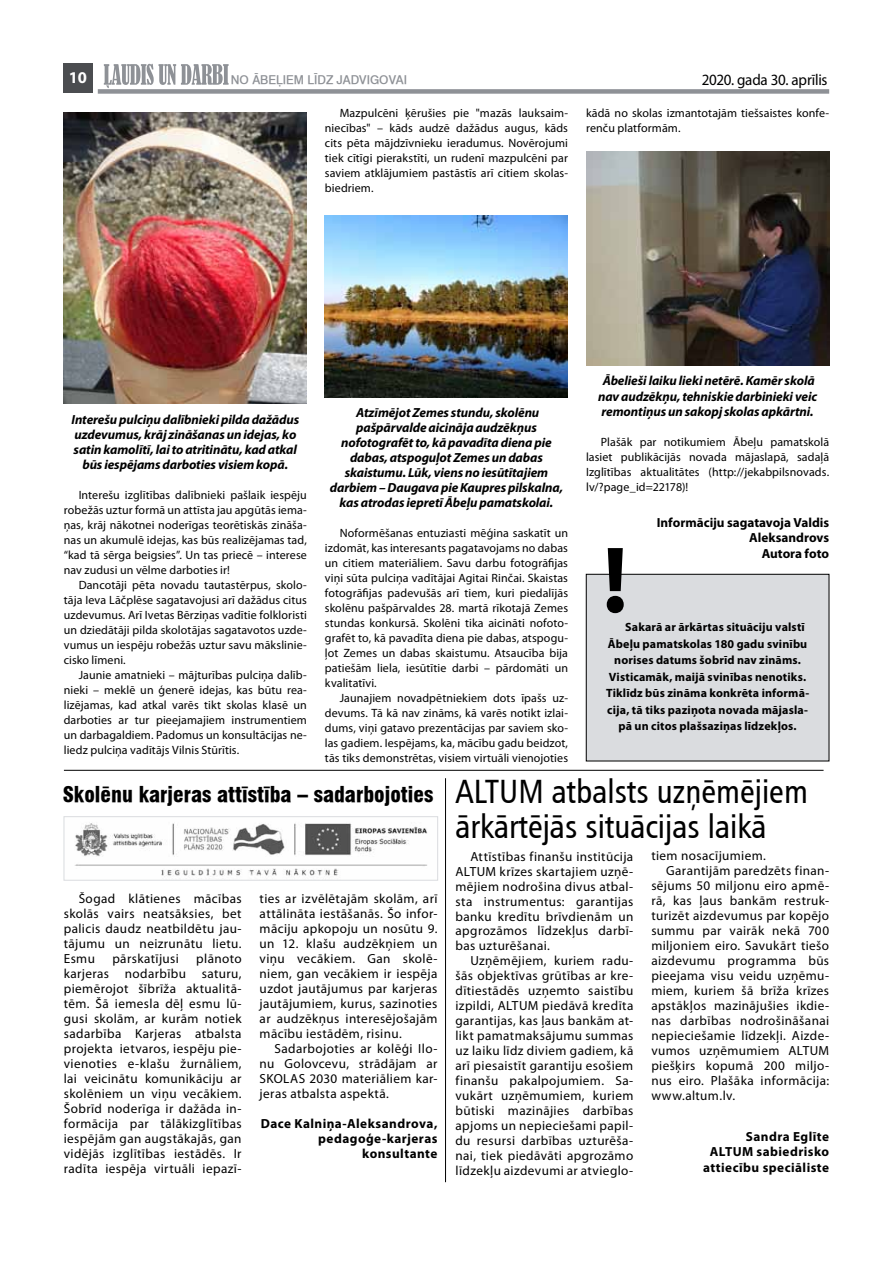
<style>
.page{position:relative;width:893px;height:1263px;background:#fff}
.page>*{position:absolute;margin:0;border:0;box-sizing:border-box;transform-origin:0 0}
.t1{font:33px/34.5px "Humanist 777 TL Roman Condensed B";color:#000}
.t2{font:900 condensed 21px "Swiss 721 TL";letter-spacing:-.015em;color:#000}
.t3{font:700 16.5px "Myriad Pro";color:#fff}
.t4{font:15.75px "Myriad Pro";letter-spacing:-.015em;color:#000;scale:.95 1}
.t5{font:13.2px/15px "Myriad Pro";letter-spacing:.03em;color:#000;text-align:justify}
.t6{font:italic 700 13.2px/15px "Myriad Pro";letter-spacing:-.01em;color:#000;text-align:center}
.t7{font:700 13.2px/15.8px "Myriad Pro";letter-spacing:.03em;color:#000;text-align:right}
.t8{font:700 13.2px/15.8px "Myriad Pro";color:#000;text-align:right}
.t9{font:12px/15px "Myriad Pro";letter-spacing:.005em;color:#000;text-align:justify}
.t10{font:700 12px "Myriad Pro";letter-spacing:.01em;color:#000}
.t11{font:500 12px "Swiss 721 TL";color:#8e9196}
</style>
<div class="page">
<div style="left:98px;top:89px;width:731px;height:5px;background:#8e9196"></div>
<div style="left:64px;top:64px;width:29px;height:29px;background:#4b4d50"></div>
<svg style="left:104px;top:64px;width:125px;height:24px"></svg>
<img style="left:64px;top:112px;width:243px;height:292px">
<img style="left:325px;top:215px;width:243px;height:183px">
<img style="left:586px;top:151px;width:243px;height:214px">
<div style="left:586px;top:574px;width:243px;height:187px;background:#dadcdf"></div>
<div style="left:586px;top:574px;width:243px;height:187px;border:1px solid #000"></div>
<img style="left:74px;top:823px;width:353px;height:53px">
<div style="left:64px;top:816px;width:374px;height:64px;border:1px solid #dadcdf"></div>
<svg style="left:607px;top:548px;width:17px;height:65px"></svg>
<hr style="left:64px;top:770px;width:760px;height:1px;background:#000">
<hr style="left:445px;top:778px;width:1px;height:404px;background:#000">
<p class="t3" style="left:69px;top:67px;width:20px">10</p>
<p class="t11" style="left:231px;top:73px;width:178px">NO ĀBEĻIEM LĪDZ JADVIGOVAI</p>
<p class="t4" style="left:702px;top:70px;width:134px">2020. gada 30. aprīlis</p>
<p class="t9" style="left:325px;top:105px;width:245px;text-indent:15px">Mazpulcēni ķērušies pie "mazās lauksaim&shy;niecības" – kāds audzē dažādus augus, kāds cits pēta mājdzīvnieku ieradumus. Novērojumi tiek cītīgi pierakstīti, un rudenī mazpulcēni par saviem atklājumiem pastāstīs arī citiem skolas&shy;biedriem.</p>
<p class="t9" style="left:586px;top:105px;width:245px">kādā no skolas izmantotajām tiešsaistes konfe&shy;renču platformām.</p>
<p class="t6" style="left:71px;top:411px;width:229px">Interešu pulciņu dalībnieki pilda dažādus uzdevumus, krāj zināšanas un idejas, ko satin kamolītī, lai to atritinātu, kad atkal būs iespējams darboties visiem kopā.</p>
<p class="t9" style="left:64px;top:487px;width:245px;text-indent:15px">Interešu izglītības dalībnieki pašlaik iespēju robežās uztur formā un attīsta jau apgūtās iema&shy;ņas, krāj nākotnei noderīgas teorētiskās zināša&shy;nas un akumulē idejas, kas būs realizējamas tad, “kad tā sērga beigsies”. Un tas priecē – interese nav zudusi un vēlme darboties ir!</p>
<p class="t9" style="left:64px;top:577px;width:245px;text-indent:15px">Dancotāji pēta novadu tautastērpus, skolo&shy;tāja Ieva Lāčplēse sagatavojusi arī dažādus citus uzdevumus. Arī Ivetas Bērziņas vadītie folkloristi un dziedātāji pilda skolotājas sagatavotos uzde&shy;vumus un iespēju robežās uztur savu mākslinie&shy;cisko līmeni.</p>
<p class="t9" style="left:64px;top:667px;width:245px;text-indent:15px">Jaunie amatnieki – mājturības pulciņa dalīb&shy;nieki – meklē un ģenerē idejas, kas būtu rea&shy;lizējamas, kad atkal varēs tikt skolas klasē un darboties ar tur pieejamajiem instrumentiem un darbagaldiem. Padomus un konsultācijas ne&shy;liedz pulciņa vadītājs Vilnis Stūrītis.</p>
<p class="t6" style="left:330px;top:405px;width:235px">Atzīmējot Zemes stundu, skolēnu pašpārvalde aicināja audzēkņus nofotografēt to, kā pavadīta diena pie dabas, atspoguļot Zemes un dabas skaistumu. Lūk, viens no iesūtītajiem darbiem – Daugava pie Kaupres pilskalna, kas atrodas iepretī Ābeļu pamatskolai.</p>
<p class="t9" style="left:325px;top:525px;width:245px;text-indent:15px">Noformēšanas entuziasti mēģina saskatīt un izdomāt, kas interesants pagatavojams no dabas un citiem materiāliem. Savu darbu fotogrāfijas viņi sūta pulciņa vadītājai Agitai Rinčai. Skaistas fotogrāfijas padevušās arī tiem, kuri piedalījās skolēnu pašpārvaldes 28. martā rīkotajā Zemes stundas konkursā. Skolēni tika aicināti nofoto&shy;grafēt to, kā pavadīta diena pie dabas, atspogu&shy;ļot Zemes un dabas skaistumu. Atsaucība bija patiešām liela, iesūtītie darbi – pārdomāti un kvalitatīvi.</p>
<p class="t9" style="left:325px;top:690px;width:245px;text-indent:15px">Jaunajiem novadpētniekiem dots īpašs uz&shy;devums. Tā kā nav zināms, kā varēs notikt izlai&shy;dums, viņi gatavo prezentācijas par saviem sko&shy;las gadiem. Iespējams, ka, mācību gadu beidzot, tās tiks demonstrētas, visiem virtuāli vienojoties</p>
<p class="t6" style="left:598px;top:372px;width:220px;line-height:15.8px">Ābelieši laiku lieki netērē. Kamēr skolā nav audzēkņu, tehniskie darbinieki veic remontiņus un sakopj skolas apkārtni.</p>
<p class="t9" style="left:586px;top:435px;width:245px;text-indent:15px">Plašāk par notikumiem Ābeļu pamatskolā lasiet publikācijās novada mājaslapā, sadaļā Izglītības aktualitātes (http://jekabpilsnovads. lv/?page_id=22178)!</p>
<p class="t8" style="left:657px;top:514px;width:174px">Informāciju sagatavoja Valdis<br>Aleksandrovs<br>Autora foto</p>
<p class="t10" style="left:625px;top:619px;width:181px">Sakarā ar ārkārtas situāciju valstī</p>
<p class="t10" style="left:608px;top:636px;width:201px">Ābeļu pamatskolas 180 gadu svinību</p>
<p class="t10" style="left:614px;top:652px;width:188px">norises datums šobrīd nav zināms.</p>
<p class="t10" style="left:609px;top:669px;width:199px">Visticamāk, maijā svinības nenotiks.</p>
<p class="t10" style="left:606px;top:685px;width:205px">Tiklīdz būs zināma konkrēta informā-</p>
<p class="t10" style="left:607px;top:702px;width:202px">cija, tā tiks paziņota novada mājasla-</p>
<p class="t10" style="left:618px;top:718px;width:180px">pā un citos plašsaziņas līdzekļos.</p>
<h2 class="t2" style="left:63px;top:782px;width:372px">Skolēnu karjeras attīstība – sadarbojoties</h2>
<p class="t5" style="left:64px;top:891px;width:179px;text-indent:15px">Šogad klātienes mācības skolās vairs neatsāksies, bet palicis daudz neatbildētu jau&shy;tājumu un neizrunātu lietu.<br>Esmu</p>
<p class="t5" style="left:64px;top:951px;width:179px;text-indent:132px">plānoto karjeras nodarbību saturu, piemērojot šībrīža aktualitā&shy;tēm. Šā iemesla dēļ esmu lū&shy;gusi skolām, ar kurām notiek sadarbība Karjeras atbalsta projekta ietvaros, iespēju pie&shy;vienoties e-klašu žurnāliem, lai veicinātu komunikāciju ar skolēniem un viņu vecākiem.<br>Šobrīd noderīga ir dažāda in&shy;formācija par tālākizglītības iespējām gan augstākajās, gan vidējās izglītības iestādēs. Ir radīta iespēja virtuāli iepazī-</p>
<p class="t5" style="left:112px;top:951px;width:68px">pārskatījusi</p>
<p class="t5" style="left:260px;top:891px;width:179px">ties ar izvēlētajām skolām, arī attālināta iestāšanās. Šo infor&shy;māciju apkopoju un nosūtu 9. un 12. klašu audzēkņiem un viņu vecākiem. Gan skolē&shy;niem, gan vecākiem ir iespēja uzdot jautājumus par karjeras jautājumiem, kurus, sazinoties ar audzēkņus interesējošajām mācību iestādēm, risinu.</p>
<p class="t5" style="left:260px;top:1041px;width:179px;text-indent:15px">Sadarbojoties ar kolēģi Ilo&shy;nu Golovcevu, strādājam ar SKOLAS 2030 materiāliem kar&shy;jeras atbalsta aspektā.</p>
<p class="t7" style="left:261px;top:1115px;width:178px;line-height:15px">Dace Kalniņa-Aleksandrova, pedagoģe-karjeras konsultante</p>
<h1 class="t1" style="left:455px;top:774px;width:354px">ALTUM atbalsts uzņēmējiem ārkārtējās situācijas laikā</h1>
<p class="t5" style="left:455px;top:848px;width:179px;text-indent:15px">Attīstības finanšu institūcija ALTUM krīzes skartajiem uzņē&shy;mējiem nodrošina divus atbal&shy;sta instrumentus: garantijas banku kredītu brīvdienām un apgrozāmos līdzekļus darbī&shy;bas uzturēšanai.</p>
<p class="t5" style="left:455px;top:953px;width:179px;text-indent:15px">Uzņēmējiem, kuriem radu&shy;šās objektīvas grūtības ar kre&shy;dītiestādēs uzņemto saistību izpildi, ALTUM piedāvā kredīta garantijas, kas ļaus bankām at&shy;likt pamatmaksājumu summas uz laiku līdz diviem gadiem, kā arī piesaistīt garantiju esošiem finanšu pakalpojumiem. Sa&shy;vukārt uzņēmumiem, kuriem būtiski mazinājies darbības apjoms un nepieciešami papil&shy;du resursi darbības uzturēša&shy;nai, tiek piedāvāti apgrozāmo līdzekļu aizdevumi ar atvieglo-</p>
<p class="t5" style="left:651px;top:848px;width:116px">tiem nosacījumiem.</p>
<p class="t5" style="left:666px;top:863px;width:164px">Garantijām paredzēts finan-</p>
<p class="t5" style="left:651px;top:878px;width:179px">sējums 50 miljonu eiro apmē-</p>
<p class="t5" style="left:651px;top:893px;width:179px">rā, kas ļaus bankām restruk-</p>
<p class="t5" style="left:651px;top:908px;width:179px">turizēt aizdevumus par kopējo</p>
<p class="t5" style="left:651px;top:923px;width:179px">summu par vairāk nekā 700</p>
<p class="t5" style="left:651px;top:938px;width:179px">miljoniem eiro. Savukārt tiešo</p>
<p class="t5" style="left:651px;top:953px;width:179px">aizdevumu programma būs</p>
<p class="t5" style="left:651px;top:968px;width:179px">pieejama visu veidu uzņēmu-</p>
<p class="t5" style="left:651px;top:983px;width:179px">miem, kuriem šā brīža krīzes</p>
<p class="t5" style="left:651px;top:998px;width:179px">apstākļos mazinājušies ikdie-</p>
<p class="t5" style="left:651px;top:1013px;width:179px">nas darbības nodrošināšanai</p>
<p class="t5" style="left:651px;top:1028px;width:179px">nepieciešamie līdzekļi. Aizde-</p>
<p class="t5" style="left:651px;top:1043px;width:179px">vumos uzņēmumiem ALTUM</p>
<p class="t5" style="left:651px;top:1058px;width:179px">piešķirs kopumā 200 miljo-</p>
<p class="t5" style="left:651px;top:1073px;width:179px">nus eiro. Plašāka informācija:</p>
<p class="t5" style="left:651px;top:1088px;width:85px">www.altum.lv.</p>
<p class="t7" style="left:703px;top:1128px;width:128px">Sandra Eglīte<br>ALTUM sabiedrisko attiecību speciāliste</p>
</div>
